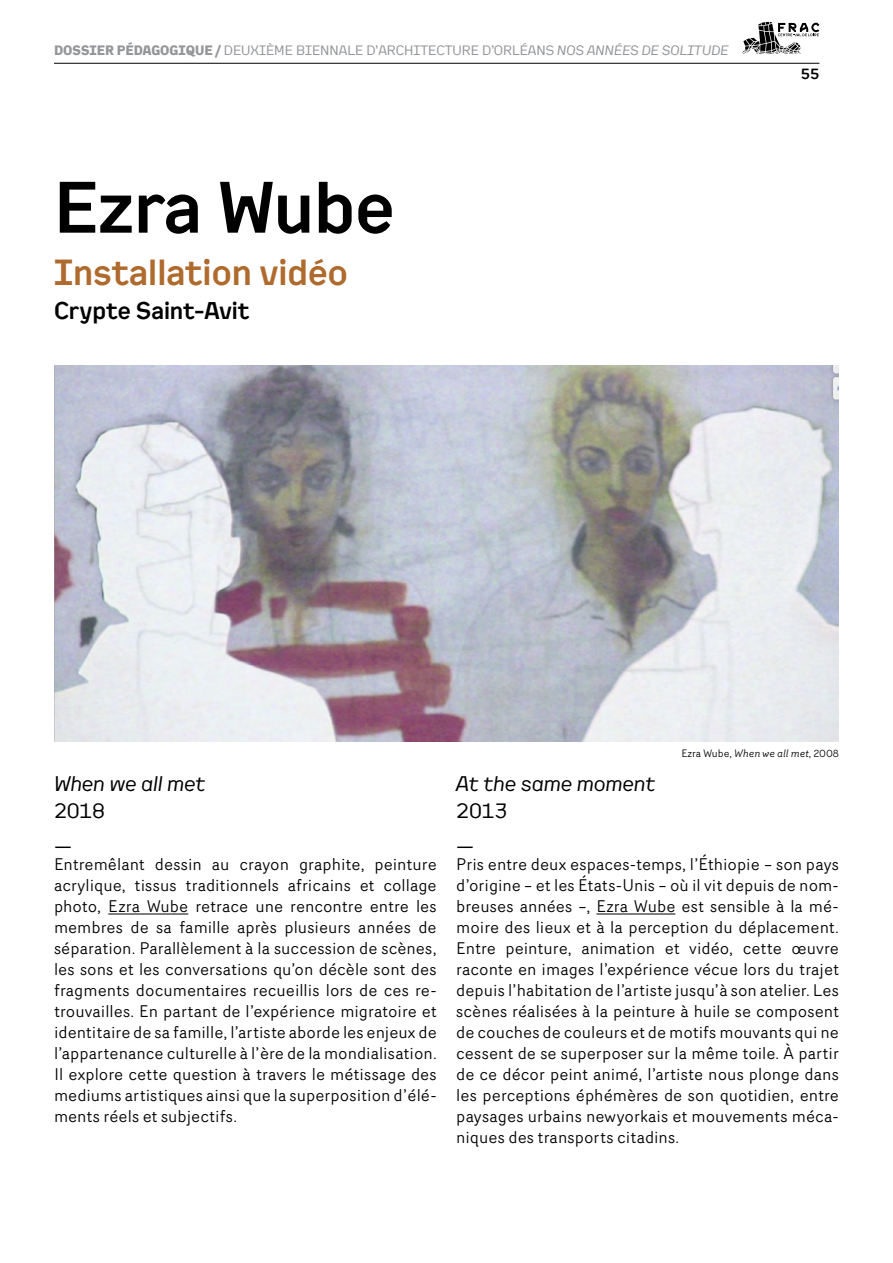
<style>
.page{position:relative;width:893px;height:1263px;background:#fff}
.page>*{position:absolute;margin:0;border:0;box-sizing:border-box;transform-origin:0 0}
.t1{font:500 72px "Kade";color:#000}
.t2{font:500 36px "Kade";color:#af6b2d}
.t3{font:500 24px "Kade";letter-spacing:.005em;color:#000}
.t4{font:italic 21px "Kade";color:#000}
.t5{font:21px/27px "Kade";letter-spacing:-.01em;color:#000}
.t6{font:16.5px/21px "Router";letter-spacing:.005em;color:#000;text-align:justify}
.t7{font:500 15px "Kade";color:#000}
.t8{font:13.5px "Kade";color:#939598}
.t9{font:10.5px "Router";color:#000}
.s1{font-weight:700}
.s2{font-style:italic}
</style>
<div class="page">
<hr style="left:54px;top:63px;width:765px;height:1px;background:#000">
<svg style="left:742px;top:22px;width:77px;height:32px"></svg>
<hr style="left:108px;top:914px;width:80px;height:1px;background:#000">
<hr style="left:596px;top:914px;width:79px;height:1px;background:#000">
<img style="left:54px;top:366px;width:785px;height:376px">
<p class="t8" style="left:54px;top:41px;width:676px"><span class="s1">DOSSIER PÉDAGOGIQUE /</span> DEUXIÈME BIENNALE D’ARCHITECTURE D’ORLÉANS <span class="s2">NOS ANNÉES DE SOLITUDE</span></p>
<h1 class="t1" style="left:54px;top:162px;width:342px">Ezra Wube</h1>
<h2 class="t2" style="left:54px;top:249px;width:295px">Installation vidéo</h2>
<h3 class="t3" style="left:54px;top:295px;width:197px">Crypte Saint-Avit</h3>
<p class="t7" style="left:801px;top:64px;width:20px">55</p>
<p class="t4" style="left:54px;top:770px;width:153px">When we all met</p>
<p class="t5" style="left:54px;top:796px;width:53px">2018 _</p>
<p class="t6" style="left:54px;top:853px;width:384px">Entremêlant dessin au crayon graphite, peinture acrylique, tissus traditionnels africains et collage photo, Ezra Wube retrace une rencontre entre les membres de sa famille après plusieurs années de séparation. Parallèlement à la succession de scènes, les sons et les conversations qu’on décèle sont des fragments documentaires recueillis lors de ces re&shy;trouvailles. En partant de l’expérience migratoire et identitaire de sa famille, l’artiste aborde les enjeux de l’appartenance culturelle à l’ère de la mondialisation.<br>Il explore cette question à travers le métissage des mediums artistiques ainsi que la superposition d’élé&shy;ments réels et subjectifs.</p>
<p class="t9" style="left:681px;top:746px;width:159px">Ezra Wube, <span class="s2">When we all met</span>, 2008</p>
<p class="t4" style="left:456px;top:770px;width:201px">At the same moment</p>
<p class="t5" style="left:456px;top:796px;width:53px">2013 _</p>
<p class="t6" style="left:456px;top:853px;width:384px">Pris entre deux espaces-temps, l’Éthiopie – son pays d’origine – et les États-Unis – où il vit depuis de nom&shy;breuses années –, Ezra Wube est sensible à la mé&shy;moire des lieux et à la perception du déplacement.<br>Entre peinture, animation et vidéo, cette œuvre raconte en images l’expérience vécue lors du trajet depuis l’habitation de l’artiste jusqu’à son atelier. Les scènes réalisées à la peinture à huile se composent de couches de couleurs et de motifs mouvants qui ne cessent de se superposer sur la même toile. À partir de ce décor peint animé, l’artiste nous plonge dans les perceptions éphémères de son quotidien, entre paysages urbains newyorkais et mouvements méca&shy;niques des transports citadins.</p>
</div>
